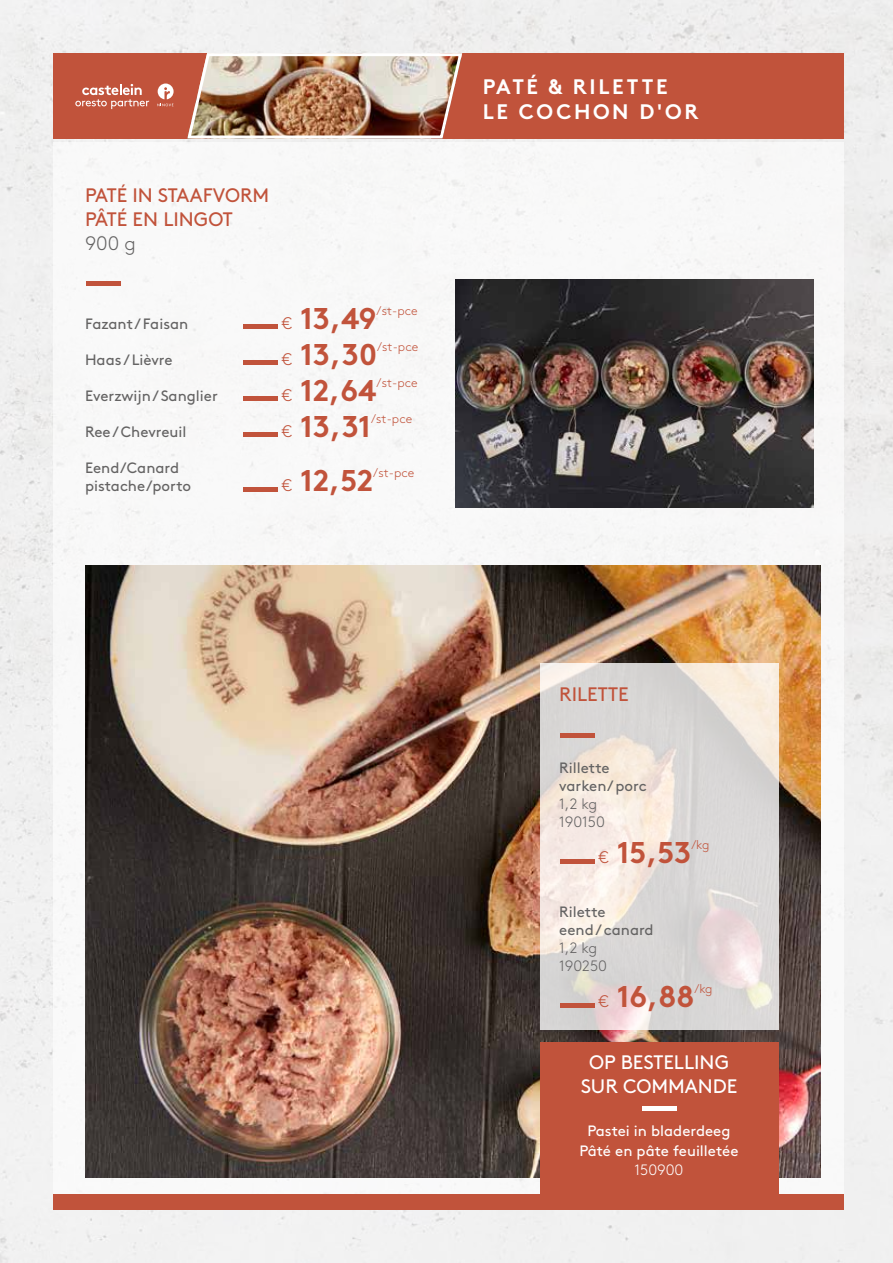
<style>
.page{position:relative;width:893px;height:1263px;background:#f0f0f0}
.page>*{position:absolute;margin:0;border:0;box-sizing:border-box;transform-origin:0 0}
.t1{font:700 40.5px "Brown";color:#c1533b;scale:1.73 1}
.t2{font:700 40.5px "Brown";color:#fff;scale:1.73 1}
.t3{font:700 30px "Brown";color:#c1533b}
.t4{font:700 21px/25.2px "Brown";letter-spacing:.125em;color:#fff}
.t5{font:19.5px/24px "Brown";color:#c1533b}
.t6{font:19.5px/24px "Brown";color:#fff;text-align:center}
.t7{font:300 19.5px "Brown";color:#646363}
.t8{font:15px/18px "Brown";color:#646363}
.t9{font:15px/19.5px "Brown";color:#fff;text-align:center}
.t10{font:300 15px/18px "Brown";color:#646363}
.t11{font:300 15px "Brown";color:#fff}
.t12{font:300 12.6px "Brown";color:#c1533b}
.s1{font-weight:300;font-size:16.8px}
</style>
<div class="page">
<div style="left:53px;top:53px;width:157px;height:85px;background:#c1533b"></div>
<svg style="left:75px;top:84px;width:74px;height:25px"></svg>
<svg style="left:157px;top:84px;width:17px;height:22px"></svg>
<div style="left:432px;top:53px;width:412px;height:85px;background:#c1533b"></div>
<img style="left:186px;top:52px;width:278px;height:88px">
<div style="left:53px;top:142px;width:791px;height:1068px;background:#f8f8f8"></div>
<img style="left:85px;top:566px;width:736px;height:612px">
<div style="left:53px;top:1194px;width:791px;height:16px;background:#c1533b"></div>
<div style="left:540px;top:1042px;width:238px;height:160px;background:#c1533b"></div>
<svg style="left:540px;top:663px;width:238px;height:367px;fill:#dbd8d7"></svg>
<img style="left:455px;top:279px;width:358px;height:229px">
<h3 class="t5" style="left:85px;top:181px;width:186px">PATÉ IN STAAFVORM<br>PÂTÉ EN LINGOT</h3>
<h3 class="t7" style="left:85px;top:229px;width:52px">900 g</h3>
<h1 class="t1" style="left:85px;top:234px;width:23px">_</h1>
<p class="t8" style="left:85px;top:314px;width:105px">Fazant / Faisan</p>
<h1 class="t1" style="left:243px;top:278px;width:23px">_</h1>
<h2 class="t3" style="left:282px;top:294px;width:96px"><span class="s1">€</span> 13,49</h2>
<p class="t12" style="left:376px;top:301px;width:43px">/st-pce</p>
<h2 class="t3" style="left:282px;top:330px;width:97px"><span class="s1">€</span> 13,30</h2>
<p class="t12" style="left:377px;top:337px;width:43px">/st-pce</p>
<p class="t8" style="left:85px;top:350px;width:89px">Haas / Lièvre</p>
<h1 class="t1" style="left:243px;top:314px;width:23px">_</h1>
<h2 class="t3" style="left:282px;top:366px;width:96px"><span class="s1">€</span> 12,64</h2>
<p class="t12" style="left:377px;top:373px;width:43px">/st-pce</p>
<p class="t8" style="left:85px;top:386px;width:134px">Everzwijn / Sanglier</p>
<h1 class="t1" style="left:243px;top:350px;width:23px">_</h1>
<h2 class="t3" style="left:282px;top:402px;width:91px"><span class="s1">€</span> 13,31</h2>
<p class="t12" style="left:371px;top:409px;width:43px">/st-pce</p>
<p class="t8" style="left:85px;top:422px;width:103px">Ree / Chevreuil</p>
<h1 class="t1" style="left:243px;top:386px;width:23px">_</h1>
<p class="t8" style="left:85px;top:458px;width:108px">Eend/Canard pistache/porto</p>
<h2 class="t3" style="left:282px;top:456px;width:93px"><span class="s1">€</span> 12,52</h2>
<p class="t12" style="left:373px;top:463px;width:43px">/st-pce</p>
<h1 class="t1" style="left:243px;top:440px;width:23px">_</h1>
<h3 class="t4" style="left:483px;top:71px;width:217px">PATÉ &amp; RILETTE<br>LE COCHON D'OR</h3>
<h3 class="t5" style="left:559px;top:681px;width:71px">RILETTE</h3>
<h1 class="t1" style="left:559px;top:686px;width:23px">_</h1>
<p class="t8" style="left:559px;top:758px;width:89px">Rillette varken/ porc</p>
<p class="t10" style="left:559px;top:794px;width:47px">1,2 kg<br>190150</p>
<h1 class="t1" style="left:559px;top:812px;width:23px">_</h1>
<h2 class="t3" style="left:599px;top:829px;width:94px"><span class="s1">€</span> 15,53</h2>
<p class="t12" style="left:691px;top:835px;width:20px">/kg</p>
<p class="t8" style="left:559px;top:902px;width:96px">Rilette<br>eend / canard</p>
<p class="t10" style="left:559px;top:938px;width:49px">1,2 kg<br>190250</p>
<h1 class="t1" style="left:559px;top:956px;width:23px">_</h1>
<h2 class="t3" style="left:599px;top:973px;width:97px"><span class="s1">€</span> 16,88</h2>
<p class="t12" style="left:694px;top:979px;width:20px">/kg</p>
<h3 class="t6" style="left:581px;top:1048px;width:158px">OP BESTELLING<br>SUR COMMANDE</h3>
<h1 class="t2" style="left:641px;top:1059px;width:23px">_</h1>
<p class="t9" style="left:580px;top:1120px;width:160px">Pastei in bladerdeeg<br>Pâté en pâte feuilletée</p>
<p class="t11" style="left:635px;top:1159px;width:50px">150900</p>
</div>
